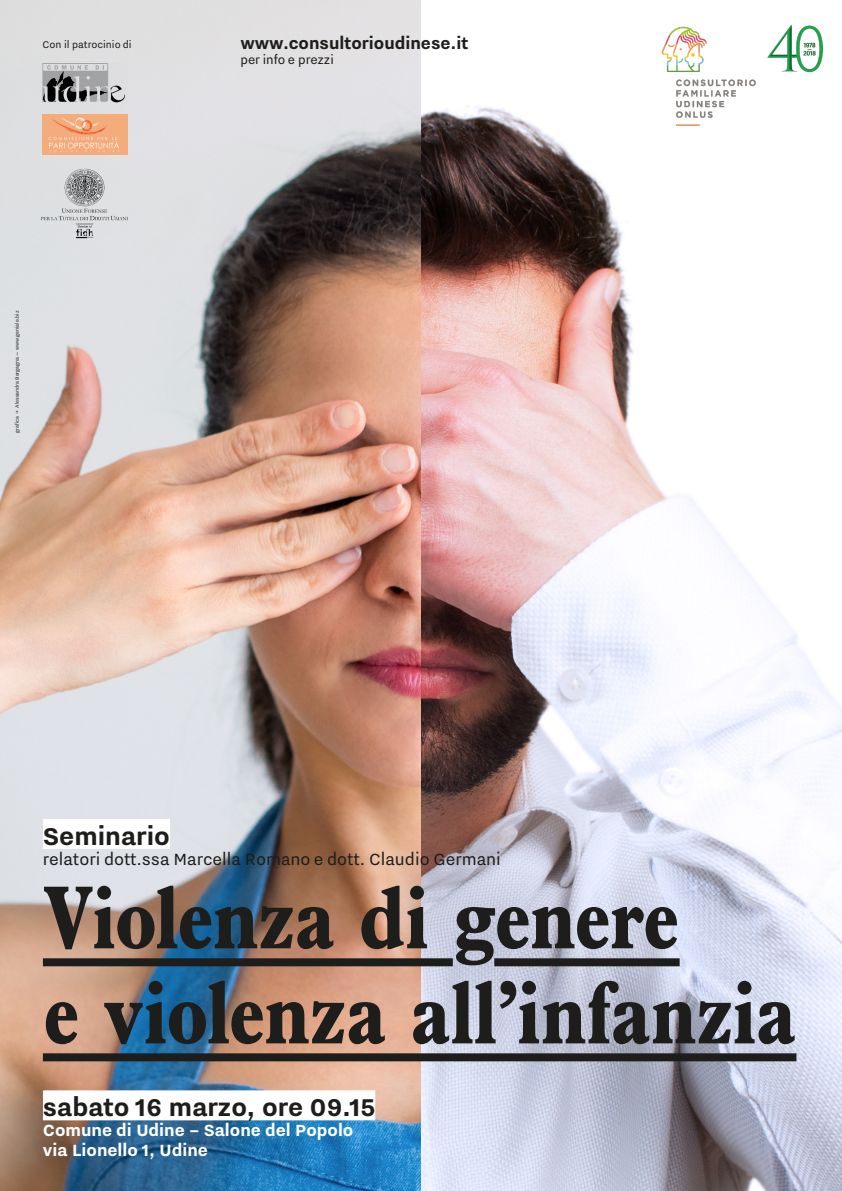
<style>
.page{position:relative;width:842px;height:1191px;background:#fff}
.page>*{position:absolute;margin:0;border:0;box-sizing:border-box;transform-origin:0 0}
.t1{font:700 condensed 90px/95px "Plantin Headline";letter-spacing:-.015em;color:#1d1d1b}
.t2{font:700 30px "Nitti Grotesk";color:#1d1d1b}
.t3{font:20px "Nitti Grotesk";color:#1d1d1b}
.t4{font:700 20px/20px "Nitti Grotesk";color:#fff}
.t5{font:700 20px "Nitti Grotesk";color:#1d1d1b}
.t6{font:15px "Nitti Grotesk";color:#1d1d1b}
.t7{font:12px "Nitti Grotesk";color:#1d1d1b}
.t8{font:6px "Nitti Grotesk";color:#1d1d1b}
</style>
<div class="page">
<img style="left:0;top:0;width:421px;height:1191px">
<img style="left:421px;top:39px;width:421px;height:1152px">
<div style="left:43px;top:958px;width:410px;height:8px;background:#1d1d1b"></div>
<div style="left:494px;top:958px;width:186px;height:8px;background:#1d1d1b"></div>
<div style="left:43px;top:1053px;width:753px;height:8px;background:#1d1d1b"></div>
<div style="left:43px;top:1090px;width:332px;height:30px;background:#fff"></div>
<img style="left:38px;top:167px;width:93px;height:74px">
<img style="left:43px;top:115px;width:85px;height:39px">
<img style="left:43px;top:63px;width:85px;height:40px">
<img style="left:648px;top:25px;width:174px;height:100px">
<div style="left:43px;top:819px;width:127px;height:30px;background:#fff"></div>
<p class="t7" style="left:43px;top:38px;width:91px">Con il patrocinio di</p>
<p class="t5" style="left:240px;top:31px;width:229px">www.consultorioudinese.it</p>
<p class="t6" style="left:240px;top:51px;width:95px">per info e prezzi</p>
<p class="t8" style="left:14px;top:433px;width:123px;rotate:-90deg">grafica → Alessandra Bergagna — www.geniale.biz</p>
<h2 class="t2" style="left:43px;top:819px;width:129px">Seminario</h2>
<p class="t3" style="left:43px;top:847px;width:459px">relatori dott.ssa Marcella Romano e dott. Claudio Germani</p>
<h1 class="t1" style="left:43px;top:872px;width:755px">Violenza di genere<br>e violenza all’infanzia</h1>
<h2 class="t2" style="left:43px;top:1090px;width:334px">sabato 16 marzo, ore 09.15</h2>
<p class="t4" style="left:43px;top:1120px;width:312px">Comune di Udine – Salone del Popolo via Lionello 1, Udine</p>
</div>
